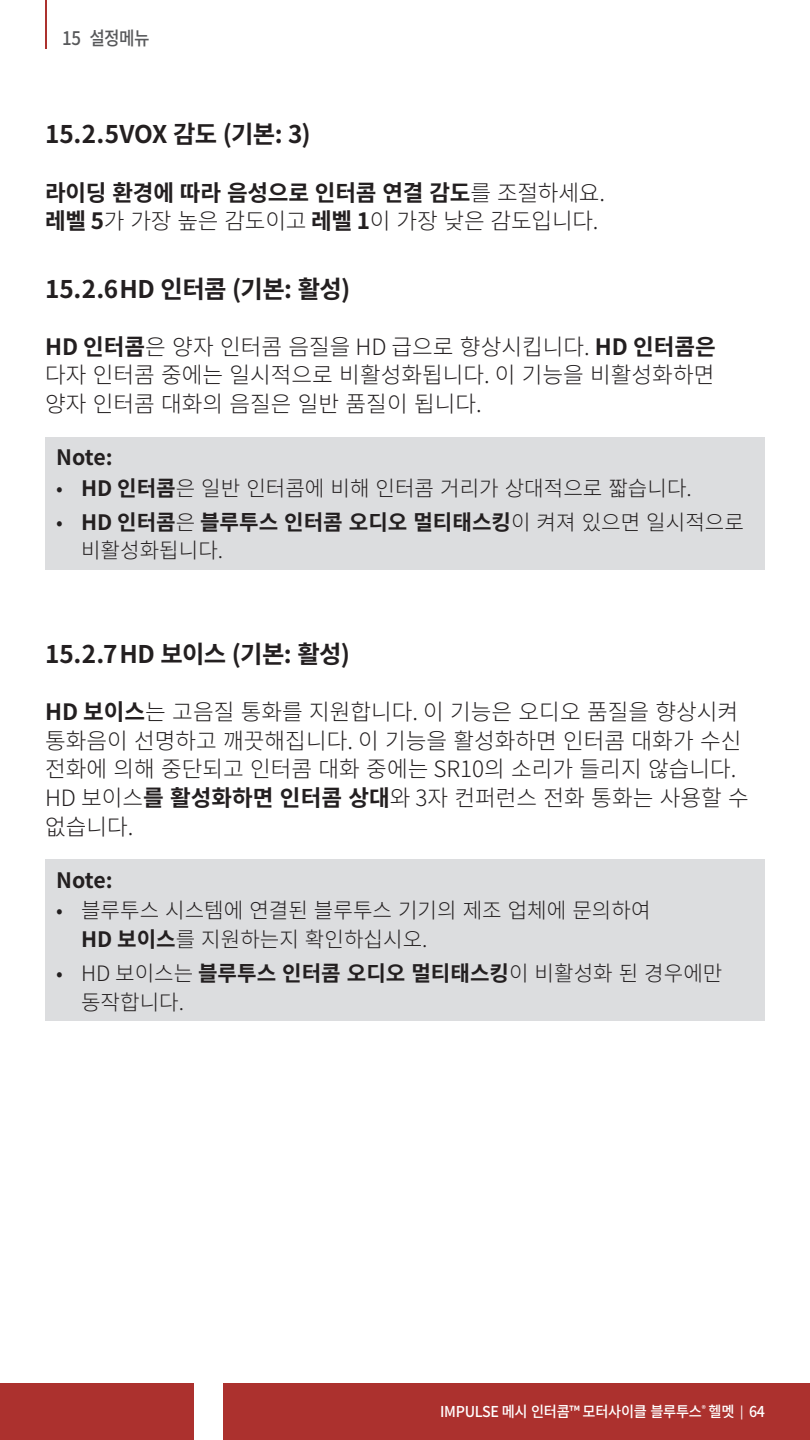
<style>
.page{position:relative;width:810px;height:1440px;background:#fff}
.page>*{position:absolute;margin:0;border:0;box-sizing:border-box;transform-origin:0 0}
.t1{font:700 24.38px "Noto Sans CJ Kkr";letter-spacing:-.02em;color:#231f20}
.Body{font:300 22.5px/28.8px "Noto Sans CJ Kkr";color:#231f20}
.t2{font:300 21.25px/28.8px "Noto Sans CJ Kkr";color:#231f20}
.NOTE{font:700 21.25px "Noto Sans CJ Kkr";letter-spacing:-.02em;color:#231f20}
.t3{font:500 18.75px "Noto Sans CJ Kkr";letter-spacing:-.035em;color:#57585a;scale:.9 1}
.t4{font:500 15px "Noto Sans CJ Kkr";letter-spacing:-.02em;color:#fff;scale:.95 1}
.s1{font-weight:700}
.s2{font-size:12.5px}
</style>
<div class="page">
<div style="left:0;top:1383px;width:194px;height:57px;background:#ac312e"></div>
<div style="left:223px;top:1383px;width:587px;height:57px;background:#ac312e"></div>
<hr style="left:45px;top:0;width:1px;height:49px;background:#ac312e">
<div style="left:45px;top:437px;width:720px;height:133px;background:#dcdddf"></div>
<div style="left:45px;top:860px;width:720px;height:161px;background:#dcdddf"></div>
<p class="t3" style="left:62px;top:28px;width:99px">15 설정메뉴</p>
<p class="t1" style="left:45px;top:121px;width:267px">15.2.5VOX 감도 (기본: 3)</p>
<p class="Body" style="left:45px;top:178px;width:562px"><span class="s1">라이딩 환경에 따라 음성으로 인터콤 연결 감도</span>를 조절하세요. <span class="s1">레벨 5</span>가 가장 높은 감도이고 <span class="s1">레벨 1</span>이 가장 낮은 감도입니다.</p>
<p class="t1" style="left:45px;top:275px;width:307px">15.2.6HD 인터콤 (기본: 활성)</p>
<p class="Body" style="left:45px;top:332px;width:672px;text-align:justify"><span class="s1">HD 인터콤</span>은 양자 인터콤 음질을 HD 급으로 향상시킵니다. <span class="s1">HD 인터콤은 </span>다자 인터콤 중에는 일시적으로 비활성화됩니다. 이 기능을 비활성화하면 양자 인터콤 대화의 음질은 일반 품질이 됩니다.</p>
<p class="NOTE" style="left:56px;top:445px;width:58px">Note:</p>
<p class="t2" style="left:56px;top:474px;width:637px">• <span class="s1">HD 인터콤</span>은 일반 인터콤에 비해 인터콤 거리가 상대적으로 짧습니다.</p>
<p class="t2" style="left:81px;top:508px;width:664px;text-indent:-25px">• <span class="s1">HD 인터콤</span>은 <span class="s1">블루투스 인터콤 오디오 멀티태스킹</span>이 켜져 있으면 일시적으로 비활성화됩니다.</p>
<p class="t1" style="left:45px;top:640px;width:306px">15.2.7HD 보이스 (기본: 활성)</p>
<p class="Body" style="left:45px;top:698px;width:705px"><span class="s1">HD 보이스</span>는 고음질 통화를 지원합니다. 이 기능은 오디오 품질을 향상시켜 통화음이 선명하고 깨끗해집니다. 이 기능을 활성화하면 인터콤 대화가 수신 전화에 의해 중단되고 인터콤 대화 중에는 SR10의 소리가 들리지 않습니다.<br>HD 보이스<span class="s1">를 활성화하면 인터콤 상대</span>와 3자 컨퍼런스 전화 통화는 사용할 수 없습니다.</p>
<p class="NOTE" style="left:56px;top:868px;width:58px">Note:</p>
<p class="t2" style="left:81px;top:897px;width:571px;text-indent:-25px">• 블루투스 시스템에 연결된 블루투스 기기의 제조 업체에 문의하여<br><span class="s1">HD 보이스</span>를 지원하는지 확인하십시오.</p>
<p class="t2" style="left:81px;top:959px;width:643px;text-indent:-25px">• HD 보이스는 <span class="s1">블루투스 인터콤 오디오 멀티태스킹</span>이 비활성화 된 경우에만 동작합니다.</p>
<p class="t4" style="left:440px;top:1404px;width:343px">IMPULSE 메시 인터콤™ 모터사이클 블루투스<sup>®</sup> 헬멧 <span class="s2">|</span> 64</p>
</div>
